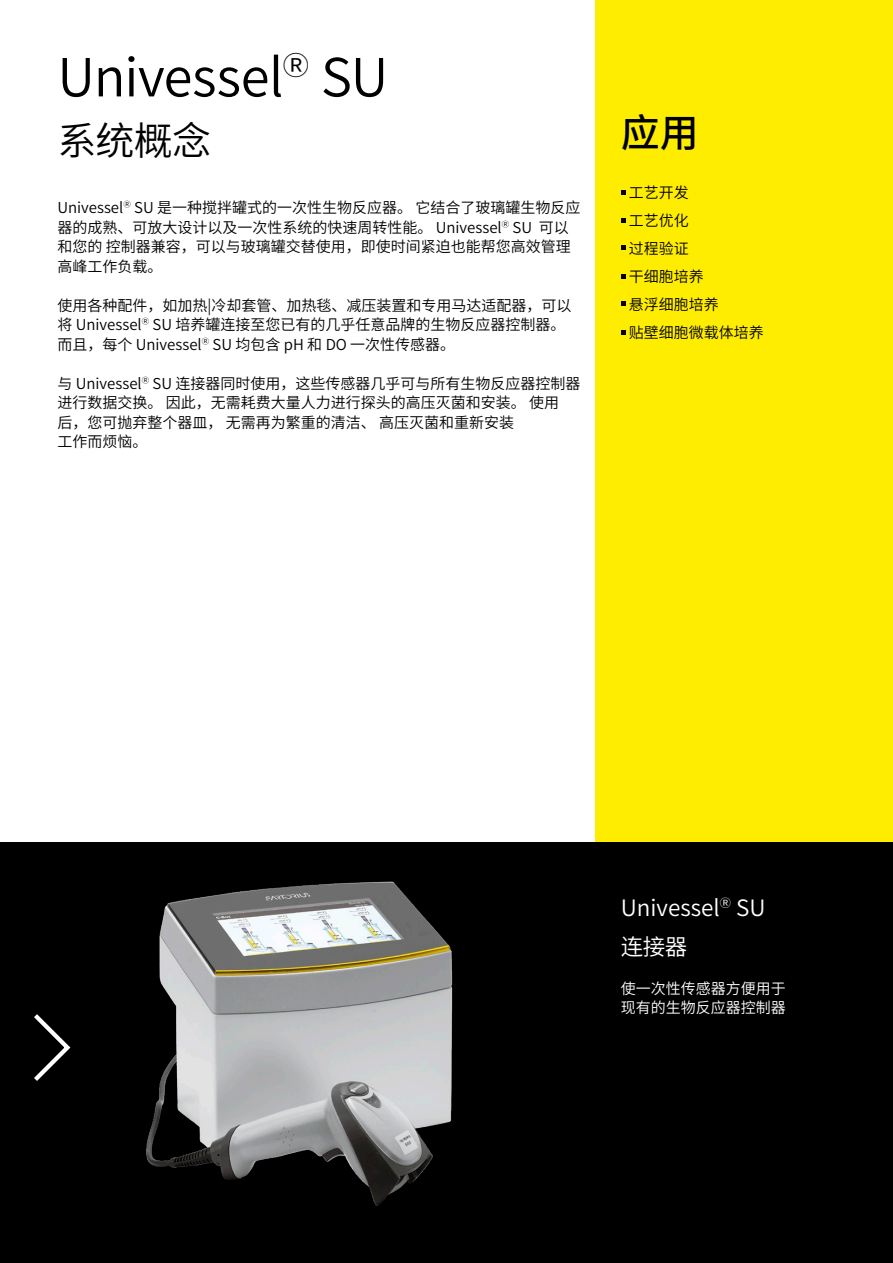
<style>
.page{position:relative;width:893px;height:1263px;background:#fff}
.page>*{position:absolute;margin:0;border:0;box-sizing:border-box;transform-origin:0 0}
.t1{font:600 52.5px "Noto Sans CJ Ksc";letter-spacing:-.01em;color:#000}
.t2{font:600 39px "Noto Sans CJ Ksc";color:#000}
.t3{font:500 39px "Noto Sans CJ Ksc";color:#000}
.t4{font:600 22.5px/39px "Noto Sans CJ Ksc";color:#fff}
.t5{font:600 15px/19.5px "Noto Sans CJ Ksc";color:#000}
.t6{font:600 15px/19.5px "Noto Sans CJ Ksc";color:#fff}
</style>
<div class="page">
<div style="left:0;top:842px;width:893px;height:421px;background:#000"></div>
<div style="left:595px;top:0;width:298px;height:842px;background:#ffed00"></div>
<svg style="left:621px;top:190px;width:4px;height:5px"></svg>
<svg style="left:621px;top:218px;width:4px;height:4px"></svg>
<svg style="left:621px;top:245px;width:4px;height:5px"></svg>
<svg style="left:621px;top:274px;width:4px;height:5px"></svg>
<svg style="left:621px;top:301px;width:4px;height:5px"></svg>
<svg style="left:621px;top:330px;width:4px;height:4px"></svg>
<img style="left:70px;top:881px;width:383px;height:325px">
<svg style="left:34px;top:1014px;width:36px;height:67px"></svg>
<h1 class="t1" style="left:57px;top:48px;width:332px">Univessel<sup>Ⓡ</sup> SU</h1>
<h2 class="t2" style="left:57px;top:119px;width:155px">系统概念</h2>
<p class="t5" style="left:57px;top:198px;width:525px">Univessel<sup>Ⓡ</sup> SU 是一种搅拌罐式的一次性生物反应器。 它结合了玻璃罐生物反应器的成熟、可放大设计以及一次性系统的快速周转性能。 Univessel<sup>Ⓡ</sup> SU 可以和您的 控制器兼容，可以与玻璃罐交替使用，即使时间紧迫也能帮您高效管理高峰工作负载。</p>
<p class="t5" style="left:57px;top:296px;width:515px">使用各种配件，如加热|冷却套管、加热毯、减压装置和专用马达适配器，可以将 Univessel<sup>Ⓡ</sup> SU 培养罐连接至您已有的几乎任意品牌的生物反应器控制器。而且，每个 Univessel<sup>Ⓡ</sup> SU 均包含 pH 和 DO 一次性传感器。</p>
<p class="t5" style="left:57px;top:374px;width:525px">与 Univessel<sup>Ⓡ</sup> SU 连接器同时使用，这些传感器几乎可与所有生物反应器控制器进行数据交换。 因此，无需耗费大量人力进行探头的高压灭菌和安装。 使用<br>后，您可抛弃整个器皿， 无需再为繁重的清洁、 高压灭菌和重新安装<br>工作而烦恼。</p>
<h2 class="t3" style="left:621px;top:111px;width:79px">应用</h2>
<p class="t5" style="left:629px;top:178px;width:136px;line-height:28px">工艺开发<br>工艺优化<br>过程验证<br>干细胞培养<br>悬浮细胞培养<br>贴壁细胞微载体培养</p>
<h3 class="t4" style="left:621px;top:888px;width:146px">Univessel<sup>Ⓡ</sup> SU连接器</h3>
<p class="t6" style="left:621px;top:978px;width:166px">使一次性传感器方便用于现有的生物反应器控制器</p>
</div>
